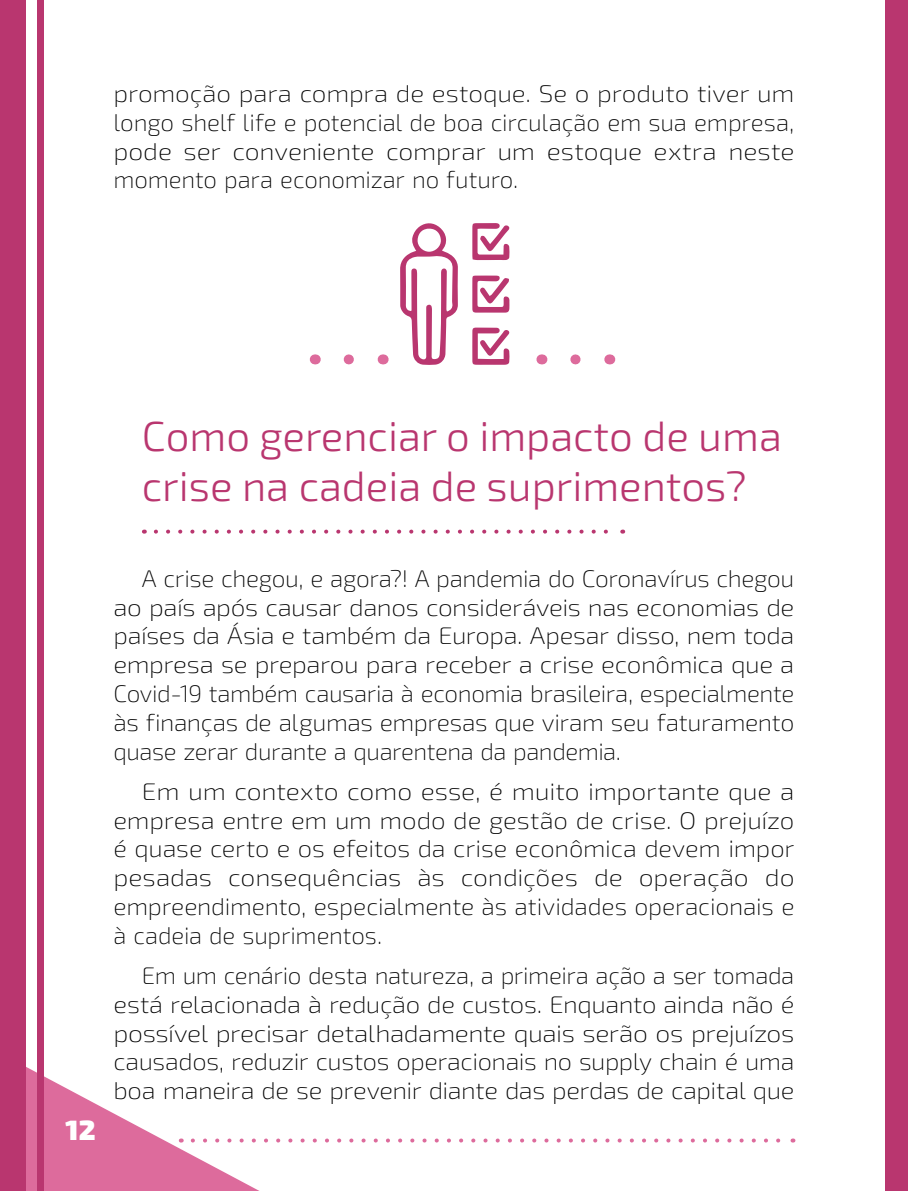
<style>
.page{position:relative;width:908px;height:1191px;background:#fff}
.page>*{position:absolute;margin:0;border:0;box-sizing:border-box;transform-origin:0 0}
.t1{font:300 42px/50.4px "Exo 2";color:#b9366f}
.t2{font:900 28px "Exo 2";color:#fff}
.t3{font:200 24px/28.8px "Exo 2";letter-spacing:-.01em;color:#000;text-align:justify}
.t4{font:200 24px/28.8px "Exo 2";letter-spacing:-.01em;color:#000;text-align:justify;scale:1.1 1}
.t5{font:200 24px/28.8px "Exo 2";letter-spacing:-.01em;color:#000;text-align:justify;scale:1.08 1}
</style>
<div class="page">
<div style="left:884px;top:0;width:23px;height:1191px;background:#b9366f"></div>
<div style="left:0;top:0;width:26px;height:1191px;background:#b9366f"></div>
<div style="left:37px;top:0;width:6px;height:1191px;background:#b9366f"></div>
<svg style="left:26px;top:1053px;width:755px;height:138px"></svg>
<svg style="left:156px;top:529px;width:452px;height:4px"></svg>
<svg style="left:575px;top:354px;width:6px;height:10px"></svg>
<svg style="left:348px;top:354px;width:6px;height:10px"></svg>
<svg style="left:400px;top:223px;width:109px;height:142px"></svg>
<p class="t5" style="left:113px;top:80px;width:631px">promoção para compra de estoque. Se o produto tiver um longo shelf life e potencial de boa circulação em sua empresa, pode ser conveniente comprar um estoque extra neste momento para economizar no futuro.</p>
<h1 class="t1" style="left:142px;top:412px;width:641px">Como gerenciar o impacto de uma crise na cadeia de suprimentos?</h1>
<p class="t2" style="left:66px;top:1112px;width:31px">12</p>
<p class="t3" style="left:113px;top:564px;width:682px;text-indent:28px">A crise chegou, e agora?! A pandemia do Coronavírus chegou ao país após causar danos consideráveis nas economias de países da Ásia e também da Europa. Apesar disso, nem toda empresa se preparou para receber a crise econômica que a Covid-19 também causaria à economia brasileira, especialmente às finanças de algumas empresas que viram seu faturamento quase zerar durante a quarentena da pandemia.</p>
<p class="t4" style="left:113px;top:777px;width:620px;text-indent:28px">Em um contexto como esse, é muito importante que a empresa entre em um modo de gestão de crise. O prejuízo é quase certo e os efeitos da crise econômica devem impor pesadas consequências às condições de operação do empreendimento, especialmente às atividades operacionais e à cadeia de suprimentos.</p>
<p class="t3" style="left:113px;top:961px;width:682px;text-indent:28px">Em um cenário desta natureza, a primeira ação a ser tomada está relacionada à redução de custos. Enquanto ainda não é possível precisar detalhadamente quais serão os prejuízos causados, reduzir custos operacionais no supply chain é uma boa maneira de se prevenir diante das perdas de capital que</p>
</div>
